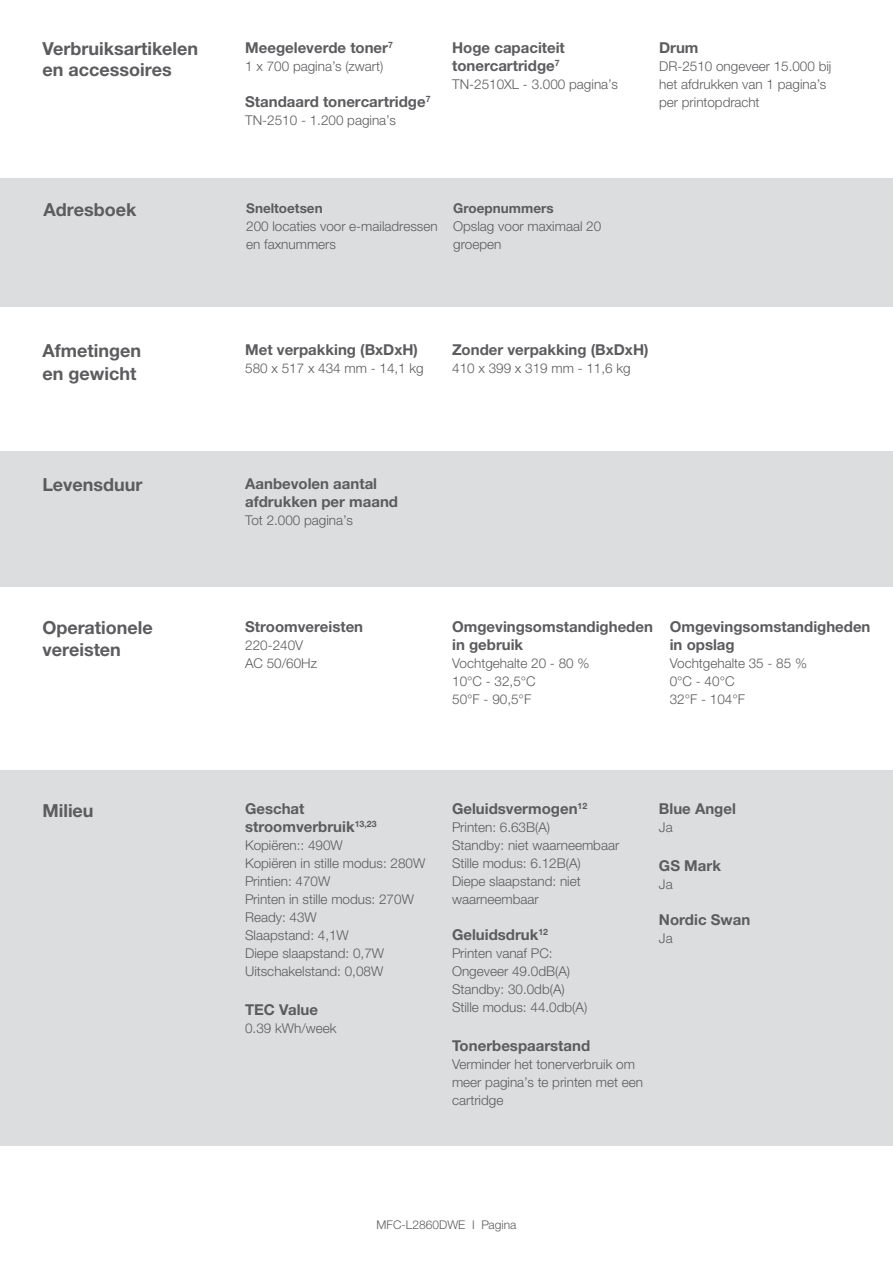
<style>
.page{position:relative;width:893px;height:1263px;background:#fff}
.page>*{position:absolute;margin:0;border:0;box-sizing:border-box;transform-origin:0 0}
.Body{font:700 18px/22.5px "Helvetica Neue LTW1 G";color:#5c5c5f}
.Body-2{font:700 15px/18px "Helvetica Neue LTW1 G";color:#5c5c5f}
.Body-3{font:300 13.5px/18px "Helvetica Neue LTW1 G";color:#5c5c5f}
.Body-4{font:700 13.5px "Helvetica Neue LTW1 G";color:#5c5c5f}
.Body-5{font:300 12px "Helvetica Neue LTW1 G";color:#5c5c5f}
</style>
<div class="page">
<div style="left:0;top:770px;width:893px;height:375px;background:#dcdddf"></div>
<div style="left:0;top:179px;width:893px;height:128px;background:#dcdddf"></div>
<div style="left:0;top:451px;width:893px;height:136px;background:#dcdddf"></div>
<p class="Body" style="left:43px;top:38px;width:157px">Verbruiksartikelen</p>
<p class="Body" style="left:43px;top:59px;width:131px">en accessoires</p>
<p class="Body-2" style="left:245px;top:39px;width:149px">Meegeleverde toner<sup>7</sup></p>
<p class="Body-3" style="left:245px;top:57px;width:140px">1 x 700 pagina’s (zwart)</p>
<p class="Body-2" style="left:245px;top:93px;width:187px">Standaard tonercartridge<sup>7</sup></p>
<p class="Body-3" style="left:245px;top:111px;width:152px">TN-2510 - 1.200 pagina’s</p>
<p class="Body-2" style="left:452px;top:39px;width:114px">Hoge capaciteit tonercartridge<sup>7</sup></p>
<p class="Body-3" style="left:452px;top:75px;width:167px">TN-2510XL - 3.000 pagina’s</p>
<p class="Body" style="left:44px;top:198px;width:94px">Adresboek</p>
<p class="Body-4" style="left:246px;top:199px;width:78px">Sneltoetsen</p>
<p class="Body-3" style="left:246px;top:217px;width:193px">200 locaties voor e-mailadressen en faxnummers</p>
<p class="Body-4" style="left:453px;top:199px;width:102px">Groepnummers</p>
<p class="Body-3" style="left:453px;top:217px;width:150px">Opslag voor maximaal 20 groepen</p>
<p class="Body-2" style="left:659px;top:39px;width:41px">Drum</p>
<p class="Body-3" style="left:659px;top:57px;width:174px">DR-2510 ongeveer 15.000 bij het afdrukken van 1 pagina’s</p>
<p class="Body-3" style="left:659px;top:93px;width:102px">per printopdracht</p>
<p class="Body" style="left:43px;top:339px;width:100px">Afmetingen</p>
<p class="Body" style="left:43px;top:362px;width:95px">en gewicht</p>
<p class="Body-2" style="left:245px;top:341px;width:174px">Met verpakking (BxDxH)</p>
<p class="Body-3" style="left:245px;top:359px;width:180px">580 x 517 x 434 mm - 14,1 kg</p>
<p class="Body-2" style="left:452px;top:341px;width:198px">Zonder verpakking (BxDxH)</p>
<p class="Body-3" style="left:452px;top:359px;width:180px">410 x 399 x 319 mm - 11,6 kg</p>
<p class="Body" style="left:43px;top:474px;width:102px">Levensduur</p>
<p class="Body-2" style="left:245px;top:475px;width:154px">Aanbevolen aantal afdrukken per maand</p>
<p class="Body-3" style="left:245px;top:511px;width:109px">Tot 2.000 pagina’s</p>
<p class="Body" style="left:43px;top:616px;width:112px">Operationele vereisten</p>
<p class="Body-2" style="left:245px;top:617px;width:119px">Stroomvereisten</p>
<p class="Body-3" style="left:245px;top:636px;width:60px">220-240V</p>
<p class="Body-3" style="left:245px;top:654px;width:73px">AC 50/60Hz</p>
<p class="Body-2" style="left:452px;top:617px;width:202px">Omgevingsomstandigheden</p>
<p class="Body-2" style="left:452px;top:635px;width:73px">in gebruik</p>
<p class="Body-3" style="left:452px;top:654px;width:139px">Vochtgehalte 20 - 80 %</p>
<p class="Body-3" style="left:452px;top:672px;width:85px">10°C - 32,5°C</p>
<p class="Body-3" style="left:452px;top:690px;width:81px">50°F - 90,5°F</p>
<p class="Body-2" style="left:670px;top:617px;width:202px">Omgevingsomstandigheden</p>
<p class="Body-2" style="left:670px;top:635px;width:66px">in opslag</p>
<p class="Body-3" style="left:670px;top:654px;width:139px">Vochtgehalte 35 - 85 %</p>
<p class="Body-3" style="left:670px;top:672px;width:66px">0°C - 40°C</p>
<p class="Body-3" style="left:670px;top:690px;width:77px">32°F - 104°F</p>
<p class="Body" style="left:42px;top:799px;width:53px">Milieu</p>
<p class="Body-2" style="left:245px;top:800px;width:133px">Geschat stroomverbruik<sup>13,23</sup></p>
<p class="Body-3" style="left:245px;top:836px;width:99px">Kopiëren:: 490W</p>
<p class="Body-3" style="left:245px;top:854px;width:182px">Kopiëren in stille modus: 280W</p>
<p class="Body-3" style="left:245px;top:872px;width:87px">Printien: 470W</p>
<p class="Body-3" style="left:245px;top:890px;width:170px">Printen in stille modus: 270W</p>
<p class="Body-3" style="left:245px;top:908px;width:73px">Ready: 43W</p>
<p class="Body-3" style="left:245px;top:926px;width:105px">Slaapstand: 4,1W</p>
<p class="Body-3" style="left:245px;top:944px;width:141px">Diepe slaapstand: 0,7W</p>
<p class="Body-3" style="left:245px;top:962px;width:140px">Uitschakelstand: 0,08W</p>
<p class="Body-2" style="left:245px;top:1001px;width:75px">TEC Value</p>
<p class="Body-3" style="left:245px;top:1019px;width:93px">0.39 kWh/week</p>
<p class="Body-2" style="left:452px;top:800px;width:137px">Geluidsvermogen<sup>12</sup></p>
<p class="Body-3" style="left:452px;top:818px;width:100px">Printen: 6.63B(A)</p>
<p class="Body-3" style="left:452px;top:836px;width:169px">Standby: niet waarneembaar</p>
<p class="Body-3" style="left:452px;top:854px;width:130px">Stille modus: 6.12B(A)</p>
<p class="Body-3" style="left:452px;top:872px;width:130px">Diepe slaapstand: niet waarneembaar</p>
<p class="Body-2" style="left:452px;top:926px;width:98px">Geluidsdruk<sup>12</sup></p>
<p class="Body-3" style="left:452px;top:944px;width:102px">Printen vanaf PC:</p>
<p class="Body-3" style="left:452px;top:962px;width:120px">Ongeveer 49.0dB(A)</p>
<p class="Body-3" style="left:452px;top:980px;width:114px">Standby: 30.0db(A)</p>
<p class="Body-3" style="left:452px;top:998px;width:137px">Stille modus: 44.0db(A)</p>
<p class="Body-2" style="left:452px;top:1037px;width:140px">Tonerbespaarstand</p>
<p class="Body-3" style="left:452px;top:1055px;width:193px">Verminder het tonerverbruik om meer pagina’s te printen met een cartridge</p>
<p class="Body-2" style="left:659px;top:800px;width:78px">Blue Angel</p>
<p class="Body-3" style="left:659px;top:818px;width:15px">Ja</p>
<p class="Body-2" style="left:659px;top:857px;width:63px">GS Mark</p>
<p class="Body-3" style="left:659px;top:875px;width:15px">Ja</p>
<p class="Body-2" style="left:659px;top:911px;width:93px">Nordic Swan</p>
<p class="Body-3" style="left:659px;top:929px;width:15px">Ja</p>
<p class="Body-5" style="left:377px;top:1217px;width:141px">MFC-L2860DWE I Pagina</p>
</div>
